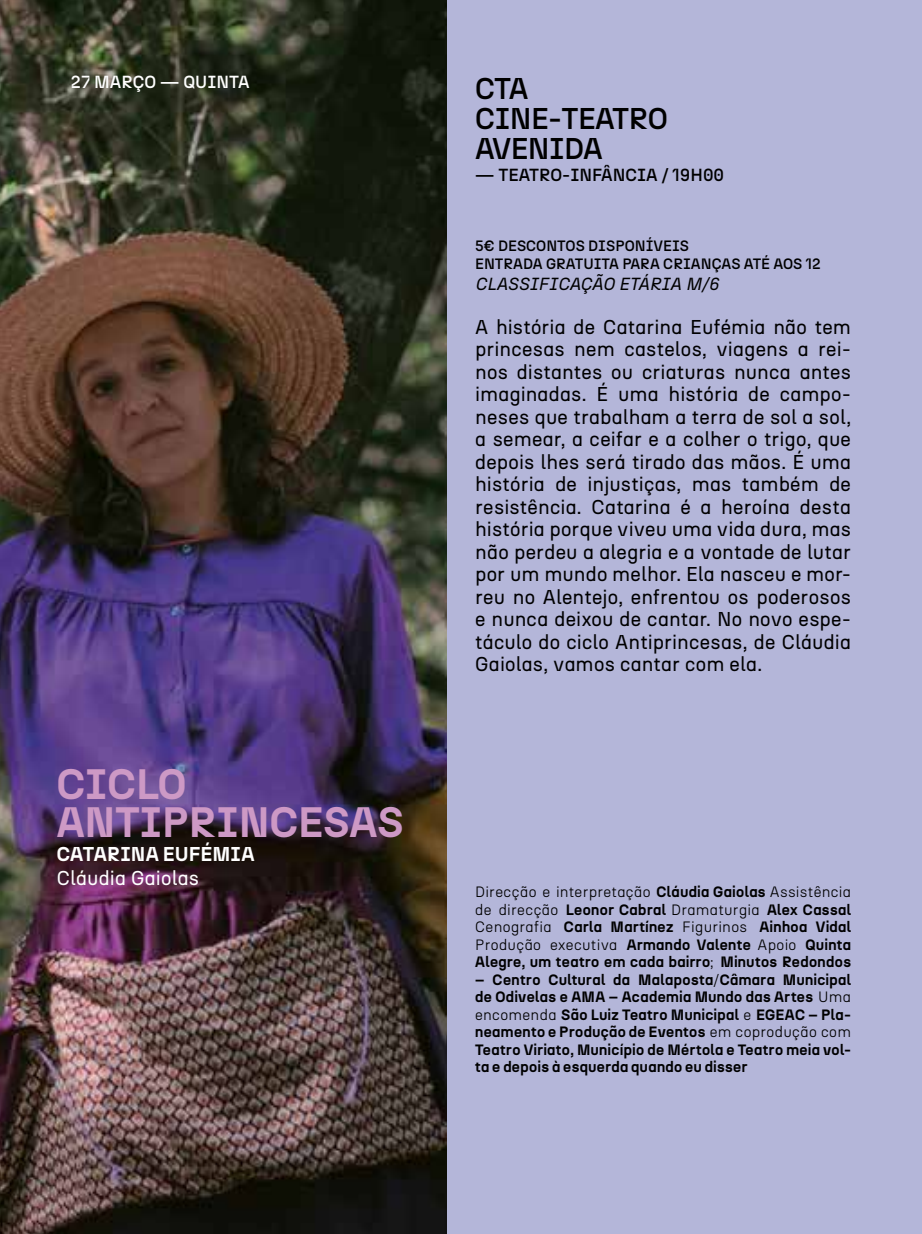
<style>
.page{position:relative;width:922px;height:1234px;background:#fff}
.page>*{position:absolute;margin:0;border:0;box-sizing:border-box;transform-origin:0 0}
.t1{font:700 42.5px/37.5px "N27";color:#cd99c5}
.t2{font:500 30px/30px "N27";letter-spacing:-.02em;color:#000}
.t3{font:20px/22.5px "N27";letter-spacing:.005em;color:#000;text-align:justify}
.t4{font:700 20px "N27";letter-spacing:.005em;color:#fff}
.t5{font:20px "N27";letter-spacing:.005em;color:#fff}
.t6{font:500 17.5px "N27";color:#000}
.t7{font:italic 17.5px "N27";color:#000}
.t8{font:500 17.5px "N27";color:#fff}
.t9{font:700 15px/17.5px "N27";letter-spacing:.035em;color:#000;text-align:justify}
.t10{font:500 15px/18px "N27";color:#000}
.s1{font-weight:300}
</style>
<div class="page">
<div style="left:441px;top:0;width:480px;height:1233px;background:#b4b6d9"></div>
<img style="left:0;top:0;width:446px;height:1233px">
<p class="t8" style="left:71px;top:71px;width:180px">27 MARÇO — QUINTA</p>
<h2 class="t2" style="left:475px;top:74px;width:194px">CTA<br>CINE-TEATRO<br>AVENIDA</h2>
<p class="t6" style="left:475px;top:163px;width:250px">— TEATRO-INFÂNCIA / 19H00</p>
<h1 class="t1" style="left:57px;top:765px;width:348px">CICLO<br>ANTIPRINCESAS</h1>
<p class="t4" style="left:57px;top:841px;width:199px">CATARINA EUFÉMIA</p>
<p class="t5" style="left:57px;top:865px;width:144px">Cláudia Gaiolas</p>
<p class="t10" style="left:475px;top:236px;width:347px">5€ DESCONTOS DISPONÍVEIS<br>ENTRADA GRATUITA PARA CRIANÇAS ATÉ AOS 12</p>
<p class="t7" style="left:475px;top:273px;width:245px">CLASSIFICAÇÃO ETÁRIA M/6</p>
<p class="t3" style="left:475px;top:315px;width:377px">A história de Catarina Eufémia não tem princesas nem castelos, viagens a rei&shy;nos distantes ou criaturas nunca antes imaginadas. É uma história de campo&shy;neses que trabalham a terra de sol a sol, a semear, a ceifar e a colher o trigo, que depois lhes será tirado das mãos. É uma história de injustiças, mas também de resistência. Catarina é a heroína desta história porque viveu uma vida dura, mas não perdeu a alegria e a vontade de lutar por um mundo melhor. Ela nasceu e mor&shy;reu no Alentejo, enfrentou os poderosos e nunca deixou de cantar. No novo espe&shy;táculo do ciclo Antiprincesas, de Cláudia Gaiolas, vamos cantar com ela.</p>
<p class="t9" style="left:475px;top:882px;width:377px"><span class="s1">Direcção e interpretação</span> Cláudia Gaiolas <span class="s1">Assistência de direcção</span> Leonor Cabral <span class="s1">Dramaturgia</span> Alex Cassal <span class="s1">Cenografia</span> Carla Martínez <span class="s1">Figurinos</span> Ainhoa Vidal <span class="s1">Produção executiva</span> Armando Valente <span class="s1">Apoio</span> Quinta Alegre, um teatro em cada bairro<span class="s1">;</span> Minutos Redondos</p>
<p class="t9" style="left:475px;top:970px;width:377px">– Centro Cultural da Malaposta<span class="s1">/</span>Câmara Municipal de Odivelas e AMA – Academia Mundo das Artes <span class="s1">Uma encomenda</span> São Luiz Teatro Municipal <span class="s1">e</span> EGEAC – Pla&shy;neamento e Produção de Eventos <span class="s1">em coprodução com </span>Teatro Viriato, Município de Mértola e Teatro meia vol&shy;ta e depois à esquerda quando eu disser</p>
</div>
